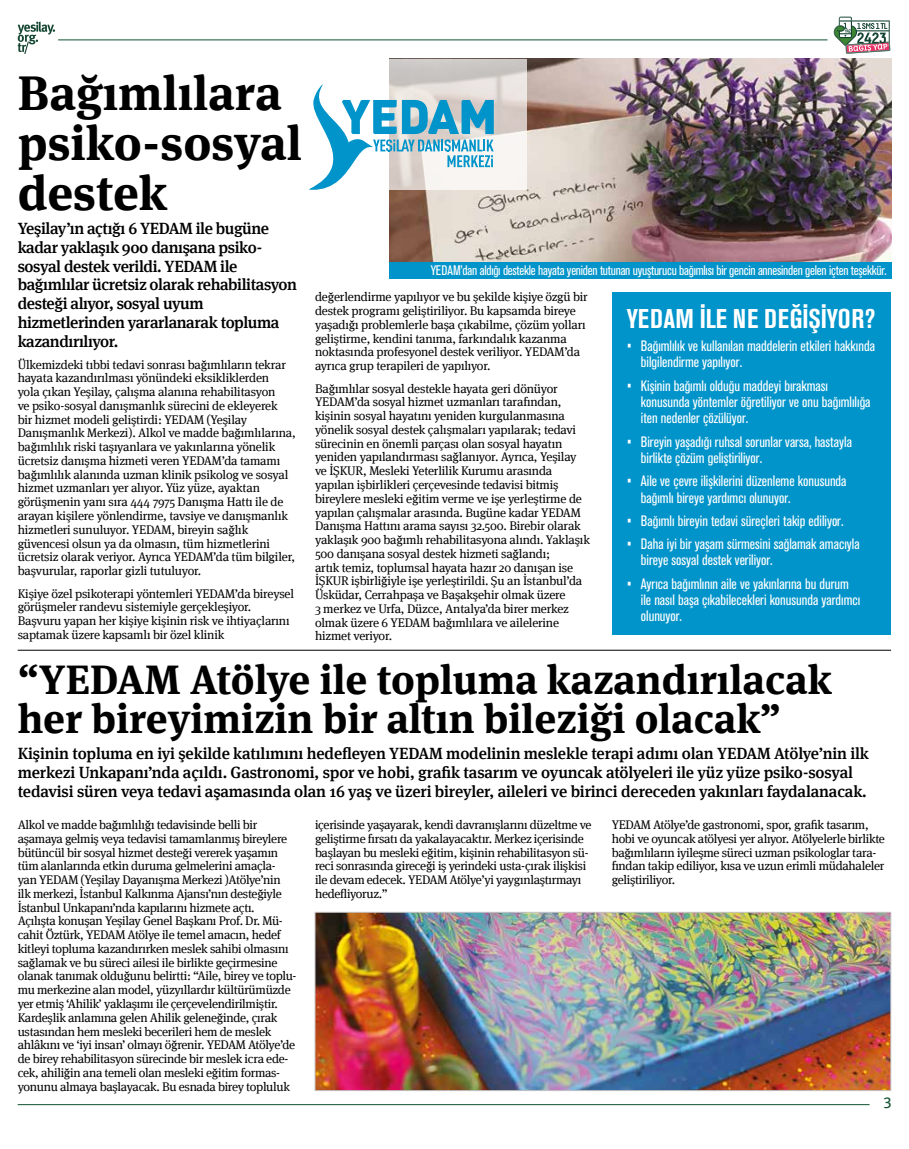
<style>
.page{position:relative;width:909px;height:1149px;background:#fff}
.page>*{position:absolute;margin:0;border:0;box-sizing:border-box;transform-origin:0 0}
.t1{font:700 48.75px/50px "Meta Serif OT";color:#000}
.t2{font:700 41.25px/38.8px "Meta Serif OT";color:#000}
.t3{font:700 condensed 26.88px "Akzidenz Grotesk Pro";letter-spacing:.005em;color:#fff}
.t4{font:500 16.25px/18.8px "Meta Serif OT";letter-spacing:-.015em;color:#000}
.t5{font:condensed 15px/16.2px "Akzidenz Grotesk Pro";color:#fff}
.t6{font:15px "Meta Headline OT";color:#0f512e}
.t7{font:condensed 13.75px "Akzidenz Grotesk Pro";letter-spacing:-.015em;color:#fff}
.t8{font:12.5px/13.8px "Meta Serif OT";letter-spacing:-.025em;color:#000}
</style>
<div class="page">
<hr style="left:18px;top:1104px;width:851px;height:1px;background:#0f512e">
<hr style="left:58px;top:40px;width:769px;height:1px;background:#0f512e">
<svg style="left:18px;top:22px;width:37px;height:32px"></svg>
<svg style="left:833px;top:16px;width:58px;height:38px"></svg>
<img style="left:389px;top:59px;width:502px;height:203px">
<div style="left:389px;top:262px;width:502px;height:17px;background:#0094ca"></div>
<svg style="left:389px;top:59px;width:138px;height:131px"></svg>
<div style="left:612px;top:293px;width:279px;height:341px;background:#0094ca"></div>
<hr style="left:18px;top:649px;width:873px;height:1px;background:#000">
<svg style="left:309px;top:85px;width:185px;height:105px"></svg>
<img style="left:317px;top:913px;width:572px;height:175px">
<div style="left:315px;top:911px;width:576px;height:179px;border:1px solid #c5c4c6"></div>
<h1 class="t1" style="left:18px;top:68px;width:286px">Bağımlılara psiko-sosyal destek</h1>
<h3 class="t4" style="left:18px;top:219px;width:281px">Yeşilay’ın açtığı 6 YEDAM ile bugüne kadar yaklaşık 900 danışana psiko&shy;sosyal destek verildi. YEDAM ile bağımlılar ücretsiz olarak rehabilitasyon desteği alıyor, sosyal uyum hizmetlerinden yararlanarak topluma kazandırılıyor.</h3>
<p class="t8" style="left:18px;top:357px;width:280px">Ülkemizdeki tıbbi tedavi sonrası bağımlıların tekrar hayata kazandırılması yönündeki eksikliklerden<br>yola çıkan Yeşilay, çalışma alanına rehabilitasyon<br>ve psiko-sosyal danışmanlık sürecini de ekleyerek<br>bir hizmet modeli geliştirdi: YEDAM (Yeşilay Danışmanlık Merkezi). Alkol ve madde bağımlılarına, bağımlılık riski taşıyanlara ve yakınlarına yönelik ücretsiz danışma hizmeti veren YEDAM’da tamamı bağımlılık alanında uzman klinik psikolog ve sosyal hizmet uzmanları yer alıyor. Yüz yüze, ayaktan görüşmenin yanı sıra 444 7975 Danışma Hattı ile de arayan kişilere yönlendirme, tavsiye ve danışmanlık hizmetleri sunuluyor. YEDAM, bireyin sağlık güvencesi olsun ya da olmasın, tüm hizmetlerini ücretsiz olarak veriyor. Ayrıca YEDAM’da tüm bilgiler, başvurular, raporlar gizli tutuluyor.</p>
<p class="t8" style="left:18px;top:586px;width:278px">Kişiye özel psikoterapi yöntemleri YEDAM’da bireysel görüşmeler randevu sistemiyle gerçekleşiyor.<br>Başvuru yapan her kişiye kişinin risk ve ihtiyaçlarını saptamak üzere kapsamlı bir özel klinik</p>
<p class="t7" style="left:431px;top:261px;width:458px">YEDAM’dan aldığı destekle hayata yeniden tutunan uyuşturucu bağımlısı bir gencin annesinden gelen içten teşekkür.</p>
<p class="t8" style="left:315px;top:290px;width:274px">değerlendirme yapılıyor ve bu şekilde kişiye özgü bir destek programı geliştiriliyor. Bu kapsamda bireye yaşadığı problemlerle başa çıkabilme, çözüm yolları geliştirme, kendini tanıma, farkındalık kazanma noktasında profesyonel destek veriliyor. YEDAM’da ayrıca grup terapileri de yapılıyor.</p>
<p class="t8" style="left:315px;top:381px;width:276px">Bağımlılar sosyal destekle hayata geri dönüyor YEDAM’da sosyal hizmet uzmanları tarafından, kişinin sosyal hayatını yeniden kurgulanmasına yönelik sosyal destek çalışmaları yapılarak; tedavi sürecinin en önemli parçası olan sosyal hayatın yeniden yapılandırması sağlanıyor. Ayrıca, Yeşilay ve İŞKUR, Mesleki Yeterlilik Kurumu arasında yapılan işbirlikleri çerçevesinde tedavisi bitmiş bireylere mesleki eğitim verme ve işe yerleştirme de yapılan çalışmalar arasında. Bugüne kadar YEDAM Danışma Hattını arama sayısı 32.500. Birebir olarak yaklaşık 900 bağımlı rehabilitasyona alındı. Yaklaşık 500 danışana sosyal destek hizmeti sağlandı;<br>artık temiz, toplumsal hayata hazır 20 danışan ise İŞKUR işbirliğiyle işe yerleştirildi. Şu an İstanbul’da Üsküdar, Cerrahpaşa ve Başakşehir olmak üzere<br>3 merkez ve Urfa, Düzce, Antalya’da birer merkez olmak üzere 6 YEDAM bağımlılara ve ailelerine hizmet veriyor.</p>
<h3 class="t3" style="left:627px;top:301px;width:250px">YEDAM ILE NE DEĞIŞIYOR?</h3>
<p class="t5" style="left:641px;top:337px;width:236px;text-indent:-14px">• Bağımlılık ve kullanılan maddelerin etkileri hakkında bilgilendirme yapılıyor.</p>
<p class="t5" style="left:641px;top:377px;width:231px;text-indent:-14px">• Kişinin bağımlı olduğu maddeyi bırakması konusunda yöntemler öğretiliyor ve onu bağımlılığa iten nedenler çözülüyor.</p>
<p class="t5" style="left:641px;top:433px;width:213px;text-indent:-14px">• Bireyin yaşadığı ruhsal sorunlar varsa, hastayla birlikte çözüm geliştiriliyor.</p>
<p class="t5" style="left:641px;top:472px;width:207px;text-indent:-14px">• Aile ve çevre ilişkilerini düzenleme konusunda bağımlı bireye yardımcı olunuyor.</p>
<p class="t5" style="left:627px;top:512px;width:218px">• Bağımlı bireyin tedavi süreçleri takip ediliyor.</p>
<p class="t5" style="left:641px;top:535px;width:220px;text-indent:-14px">• Daha iyi bir yaşam sürmesini sağlamak amacıyla bireye sosyal destek veriliyor.</p>
<p class="t5" style="left:641px;top:575px;width:221px;text-indent:-14px">• Ayrıca bağımlının aile ve yakınlarına bu durum ile nasıl başa çıkabilecekleri konusunda yardımcı olunuyor.</p>
<h2 class="t2" style="left:18px;top:660px;width:816px">“YEDAM Atölye ile topluma kazandırılacak her bireyimizin bir altın bileziği olacak”</h2>
<p class="t4" style="left:18px;top:744px;width:853px">Kişinin topluma en iyi şekilde katılımını hedefleyen YEDAM modelinin meslekle terapi adımı olan YEDAM Atölye’nin ilk merkezi Unkapanı’nda açıldı. Gastronomi, spor ve hobi, grafik tasarım ve oyuncak atölyeleri ile yüz yüze psiko-sosyal tedavisi süren veya tedavi aşamasında olan 16 yaş ve üzeri bireyler, aileleri ve birinci dereceden yakınları faydalanacak.</p>
<p class="t8" style="left:18px;top:817px;width:280px">Alkol ve madde bağımlılığı tedavisinde belli bir aşamaya gelmiş veya tedavisi tamamlanmış bireylere bütüncül bir sosyal hizmet desteği vererek yaşamın tüm alanlarında etkin duruma gelmelerini amaçla&shy;yan YEDAM (Yeşilay Dayanışma Merkezi )Atölye’nin ilk merkezi, İstanbul Kalkınma Ajansı’nın desteğiyle İstanbul Unkapanı’nda kapılarını hizmete açtı.<br>Açılışta konuşan Yeşilay Genel Başkanı Prof. Dr. Mü&shy;cahit Öztürk, YEDAM Atölye ile temel amacın, hedef kitleyi topluma kazandırırken meslek sahibi olmasını sağlamak ve bu süreci ailesi ile birlikte geçirmesine olanak tanımak olduğunu belirtti: “Aile, birey ve toplu&shy;mu merkezine alan model, yüzyıllardır kültürümüzde yer etmiş ‘Ahilik’ yaklaşımı ile çerçevelendirilmiştir.<br>Kardeşlik anlamına gelen Ahilik geleneğinde, çırak ustasından hem mesleki becerileri hem de meslek ahlâkını ve ‘iyi insan’ olmayı öğrenir. YEDAM Atölye’de de birey rehabilitasyon sürecinde bir meslek icra ede&shy;cek, ahiliğin ana temeli olan mesleki eğitim formas&shy;yonunu almaya başlayacak. Bu esnada birey topluluk</p>
<p class="t8" style="left:315px;top:817px;width:278px">içerisinde yaşayarak, kendi davranışlarını düzeltme ve geliştirme fırsatı da yakalayacaktır. Merkez içerisinde başlayan bu mesleki eğitim, kişinin rehabilitasyon sü&shy;reci sonrasında gireceği iş yerindeki usta-çırak ilişkisi ile devam edecek. YEDAM Atölye’yi yaygınlaştırmayı hedefliyoruz.”</p>
<p class="t8" style="left:612px;top:817px;width:275px">YEDAM Atölye’de gastronomi, spor, grafik tasarım, hobi ve oyuncak atölyesi yer alıyor. Atölyelerle birlikte bağımlıların iyileşme süreci uzman psikologlar tara&shy;fından takip ediliyor, kısa ve uzun erimli müdahaleler geliştiriliyor.</p>
<p class="t6" style="left:884px;top:1093px;width:9px">3</p>
</div>
